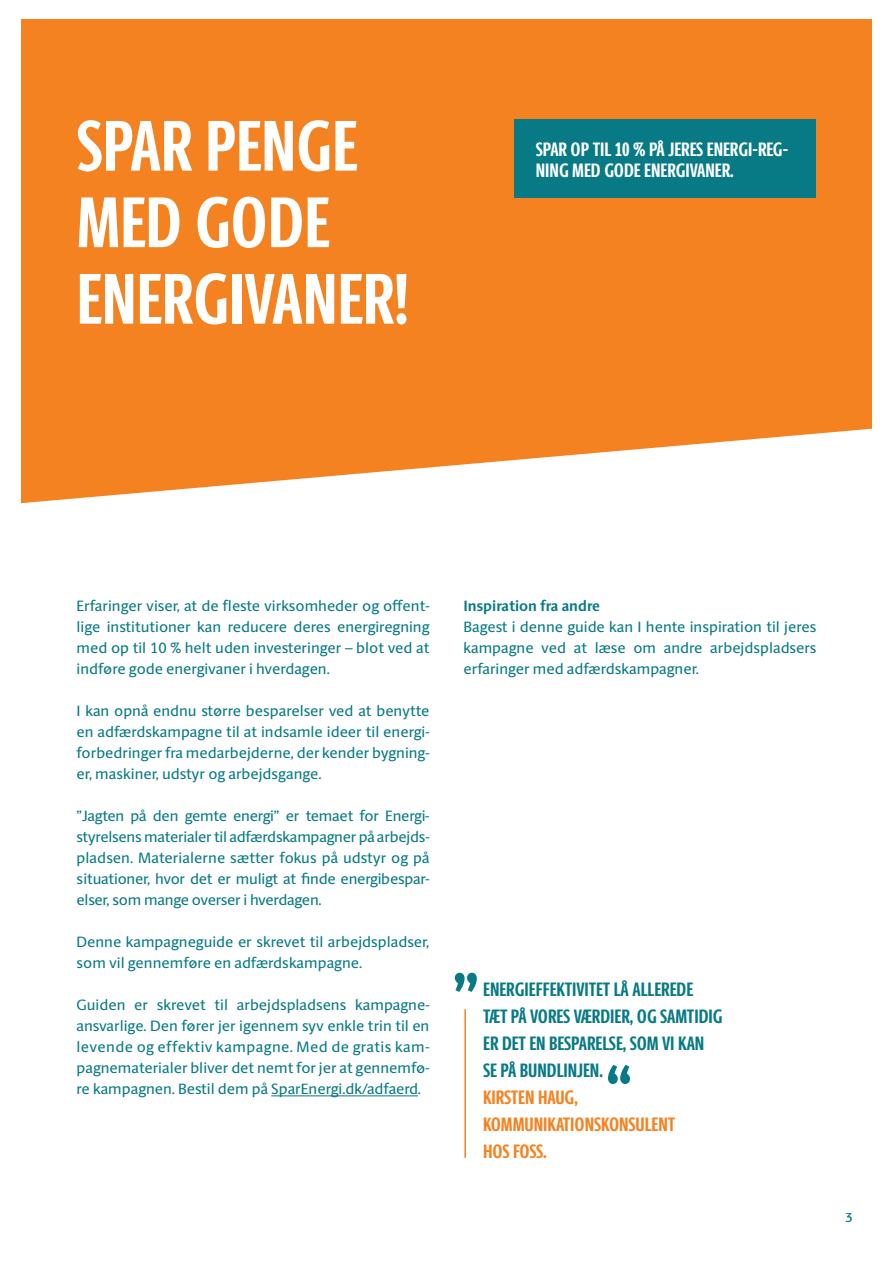
<style>
.page{position:relative;width:893px;height:1263px;background:#fff}
.page>*{position:absolute;margin:0;border:0;box-sizing:border-box;transform-origin:0 0}
.overskrift{font:700 extra-condensed 72px "ID Sans";color:#fff}
.Citat{font:700 extra-condensed 72px "ID Sans";color:#087a85}
.Citat-2{font:700 extra-condensed 19.5px "ID Sans";color:#087a85}
.Underover{font:700 extra-condensed 19.5px/21px "ID Sans";color:#fff}
.Citat-3{font:700 extra-condensed 19.5px "ID Sans";color:#f58220}
.t1{font:15px/21px "ID Sans";color:#087a85;text-align:justify}
.t2{font:700 15px "ID Sans";color:#087a85}
.t3{font:600 13.5px "ID Sans";color:#087a85}
</style>
<div class="page">
<div style="left:21px;top:19px;width:851px;height:1190px;background:#f58220"></div>
<div style="left:21px;top:428px;width:851px;height:781px;background:#fff"></div>
<hr style="left:271px;top:1095px;width:147px;height:1px;background:#087a85">
<hr style="left:464px;top:1009px;width:2px;height:149px;background:#f58220">
<div style="left:514px;top:120px;width:302px;height:78px;background:#087a85"></div>
<p class="overskrift" style="left:77px;top:102px;width:282px">SPAR PENGE</p>
<p class="overskrift" style="left:77px;top:179px;width:255px">MED GODE</p>
<p class="overskrift" style="left:77px;top:255px;width:334px">ENERGIVANER!</p>
<p class="Underover" style="left:536px;top:139px;width:254px">SPAR OP TIL 10 % PÅ JERES ENERGI-REG-<br>NING MED GODE ENERGIVANER.</p>
<p class="t1" style="left:77px;top:596px;width:354px">Erfaringer viser, at de fleste virksomheder og offent&shy;lige institutioner kan reducere deres energiregning med op til 10 % helt uden investeringer – blot ved at indføre gode energivaner i hverdagen.</p>
<p class="t1" style="left:77px;top:701px;width:354px">I kan opnå endnu større besparelser ved at benytte en adfærdskampagne til at indsamle ideer til energi&shy;forbedringer fra medarbejderne, der kender bygning&shy;er, maskiner, udstyr og arbejdsgange.</p>
<p class="t1" style="left:77px;top:806px;width:354px">”Jagten på den gemte energi” er temaet for Energi&shy;styrelsens materialer til adfærdskampagner på arbejds&shy;pladsen. Materialerne sætter fokus på udstyr og på situationer, hvor det er muligt at finde energibespar&shy;elser, som mange overser i hverdagen.</p>
<p class="t1" style="left:77px;top:932px;width:354px">Denne kampagneguide er skrevet til arbejdspladser, som vil gennemføre en adfærdskampagne.</p>
<p class="t1" style="left:77px;top:995px;width:354px">Guiden er skrevet til arbejdspladsens kampagne&shy;ansvarlige. Den fører jer igennem syv enkle trin til en levende og effektiv kampagne. Med de gratis kam&shy;pagnematerialer bliver det nemt for jer at gennemfø&shy;re kampagnen. Bestil dem på SparEnergi.dk/adfaerd.</p>
<p class="t2" style="left:463px;top:597px;width:138px">Inspiration fra andre</p>
<p class="t1" style="left:463px;top:617px;width:354px">Bagest i denne guide kan I hente inspiration til jeres kampagne ved at læse om andre arbejdspladsers erfaringer med adfærdskampagner.</p>
<p class="Citat" style="left:453px;top:955px;width:26px">”</p>
<p class="Citat-2" style="left:483px;top:977px;width:212px">ENERGIEFFEKTIVITET LÅ ALLEREDE</p>
<p class="Citat-2" style="left:483px;top:1004px;width:241px">TÆT PÅ VORES VÆRDIER, OG SAMTIDIG</p>
<p class="Citat-2" style="left:483px;top:1031px;width:223px">ER DET EN BESPARELSE, SOM VI KAN</p>
<p class="Citat-2" style="left:483px;top:1058px;width:121px">SE PÅ BUNDLINJEN.</p>
<p class="Citat-3" style="left:483px;top:1085px;width:96px">KIRSTEN HAUG,</p>
<p class="Citat-3" style="left:483px;top:1112px;width:194px">KOMMUNIKATIONSKONSULENT</p>
<p class="Citat-3" style="left:483px;top:1139px;width:65px">HOS FOSS.</p>
<p class="Citat" style="left:607px;top:1047px;width:26px">“</p>
<p class="t3" style="left:845px;top:1209px;width:9px">3</p>
</div>
